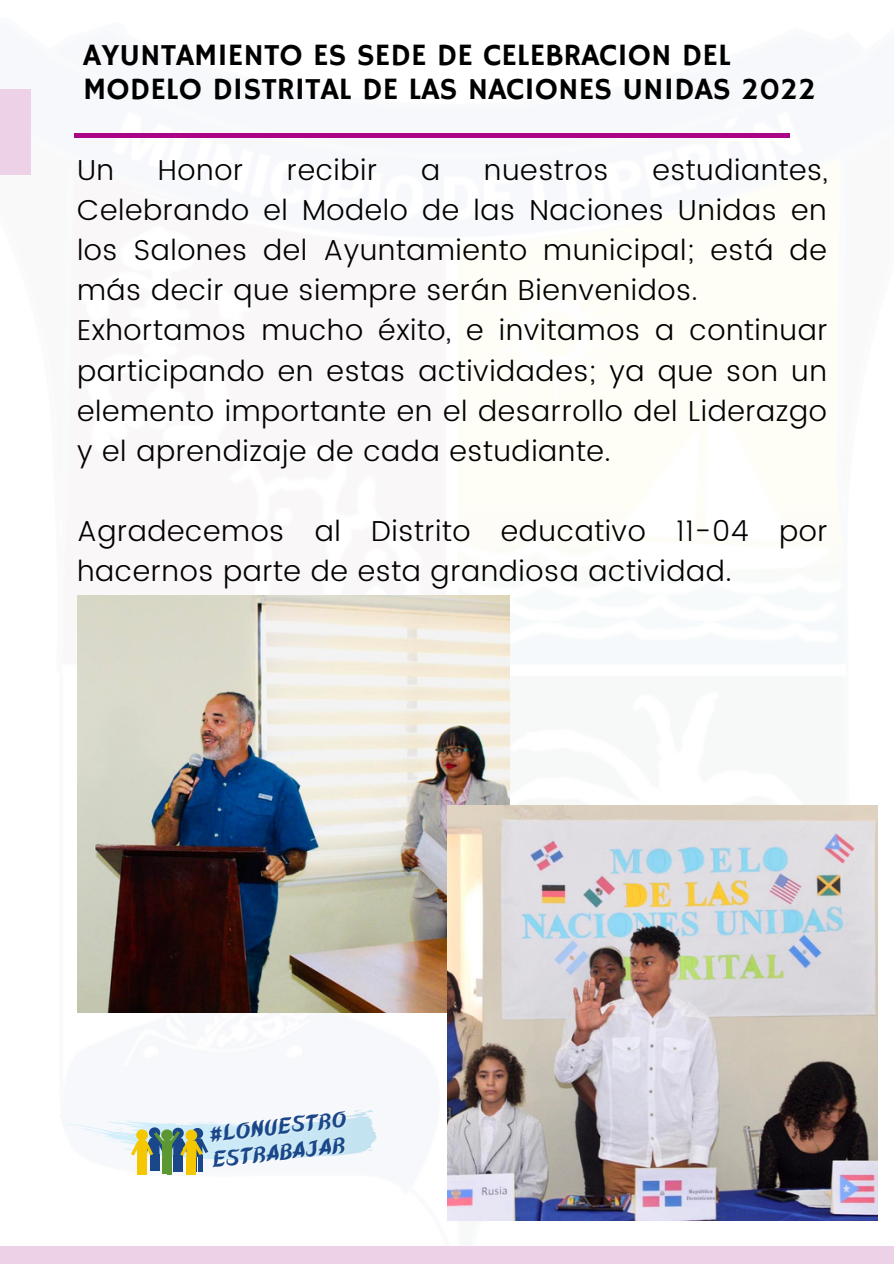
<style>
.page{position:relative;width:894px;height:1264px;background:#fff}
.page>*{position:absolute;margin:0;border:0;box-sizing:border-box;transform-origin:0 0}
.t1{font:30.9px/33.8px "Hammersmith One";color:#000}
.t2{font:300 28.8px/40px "Poppins";letter-spacing:.02em;color:#000;text-align:justify}
.t3{font:italic 23.7px "Kawit Free Ext";color:#1a4789}
</style>
<div class="page">
<hr style="left:74px;top:134px;width:715px;height:4px;background:#ab0486">
<img style="left:77px;top:595px;width:432px;height:417px">
<div style="left:0;top:1245px;width:893px;height:18px;background:#edd1e7"></div>
<div style="left:0;top:89px;width:31px;height:86px;background:#edd1e7"></div>
<img style="left:447px;top:805px;width:430px;height:415px">
<hr style="left:150px;top:1154px;width:4px;height:16px;background:#1a4789">
<hr style="left:193px;top:1155px;width:4px;height:16px;background:#1a4789">
<hr style="left:155px;top:1154px;width:4px;height:16px;background:#1a4789">
<hr style="left:198px;top:1155px;width:4px;height:16px;background:#1a4789">
<div style="left:173px;top:1154px;width:5px;height:17px;background:#1a4789"></div>
<div style="left:178px;top:1154px;width:5px;height:17px;background:#1a4789"></div>
<div style="left:137px;top:1157px;width:5px;height:17px;background:#f5c701"></div>
<div style="left:142px;top:1157px;width:5px;height:17px;background:#f5c701"></div>
<div style="left:162px;top:1157px;width:5px;height:17px;background:#5d9732"></div>
<div style="left:167px;top:1157px;width:5px;height:17px;background:#5d9732"></div>
<div style="left:186px;top:1157px;width:5px;height:17px;background:#f5c701"></div>
<svg style="left:59px;top:1110px;width:317px;height:50px"></svg>
<hr style="left:192px;top:1157px;width:4px;height:17px;background:#f5c701">
<p class="t1" style="left:83px;top:40px;width:734px">AYUNTAMIENTO ES SEDE DE CELEBRACION DEL<br>MODELO DISTRITAL DE LAS NACIONES UNIDAS 2022</p>
<p class="t2" style="left:77px;top:150px;width:752px;text-indent:575px">estudiantes, Celebrando el Modelo de las Naciones Unidas en los Salones del Ayuntamiento municipal; está de más decir que siempre serán Bienvenidos.</p>
<p class="t2" style="left:77px;top:310px;width:751px">Exhortamos mucho éxito, e invitamos a continuar participando en estas actividades; ya que son un elemento importante en el desarrollo del Liderazgo y el aprendizaje de cada estudiante.</p>
<p class="t2" style="left:77px;top:150px;width:39px">Un</p>
<p class="t2" style="left:158px;top:150px;width:87px">Honor</p>
<p class="t2" style="left:287px;top:150px;width:92px">recibir</p>
<p class="t2" style="left:421px;top:150px;width:21px">a</p>
<p class="t2" style="left:484px;top:150px;width:126px">nuestros</p>
<p class="t2" style="left:77px;top:511px;width:752px">Agradecemos al Distrito educativo 11-04 por hacernos parte de esta grandiosa actividad.</p>
<p class="t3" style="left:209px;top:1123px;width:139px;rotate:-6deg">#LoNuestro</p>
<p class="t3" style="left:211px;top:1148px;width:135px;rotate:-6deg">EsTrabajar</p>
</div>
